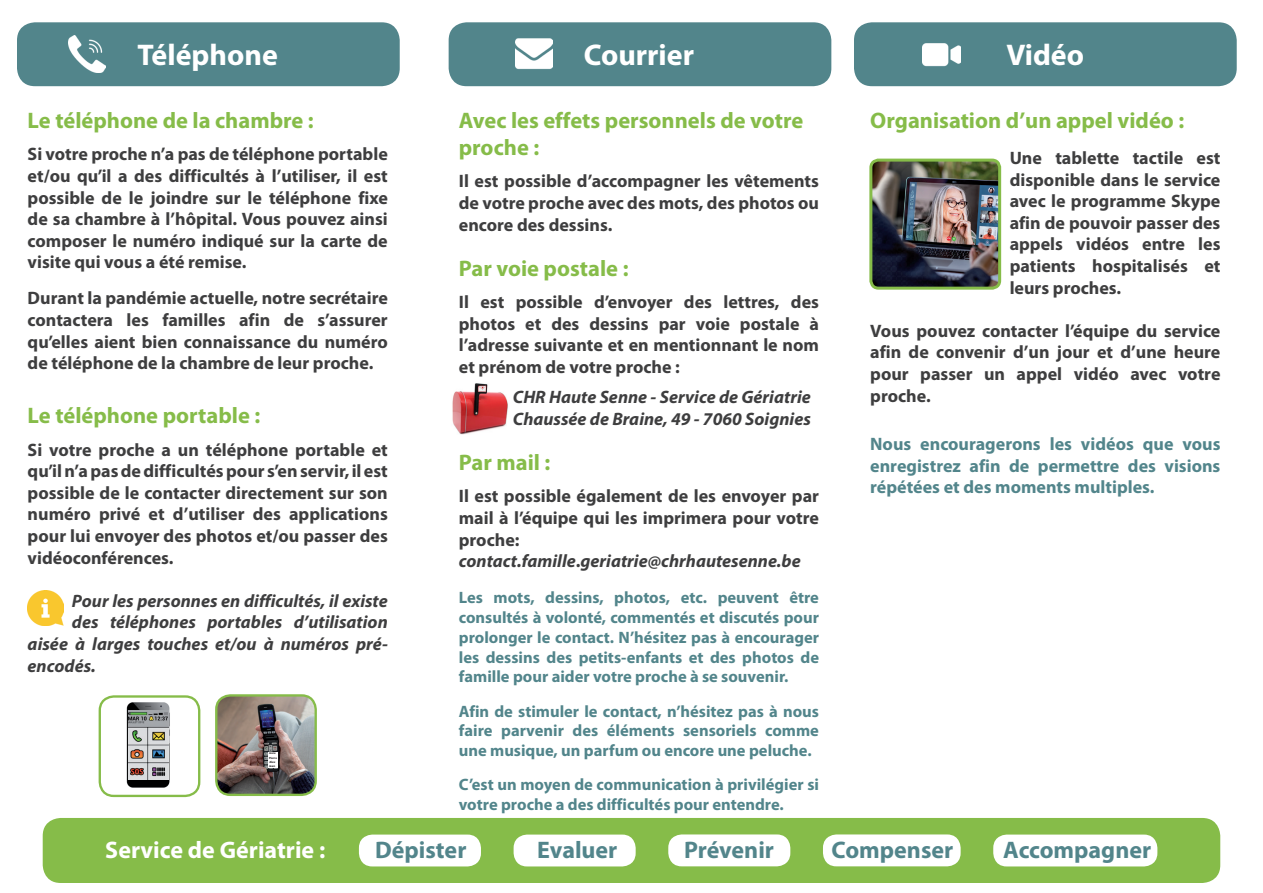
<style>
.page{position:relative;width:1263px;height:893px;background:#fff}
.page>*{position:absolute;margin:0;border:0;box-sizing:border-box;transform-origin:0 0}
.t1{font:700 30px "Myriad Pro";color:#fff}
.t2{font:700 24px "Myriad Pro";color:#52858b}
.t3{font:700 24px "Myriad Pro";color:#fff}
.t4{font:700 22.5px/27px "Myriad Pro";color:#86bc49}
.t5{font:700 18px/21.6px "Myriad Pro";color:#3e3e3f;text-align:justify}
.t6{font:italic 700 18px/21.6px "Myriad Pro";color:#3e3e3f}
.t7{font:700 18px/21.6px "Myriad Pro";color:#52858b;text-align:justify}
.t8{font:700 16.5px/19.8px "Myriad Pro";color:#52858b;text-align:justify}
.t9{font:700 3px/4.7px "Myriad Pro";color:#231f20}
.s1{font-style:italic}
</style>
<div class="page">
<div style="left:854px;top:22px;width:383px;height:64px;background:#52858b;border-radius:18px"></div>
<div style="left:449px;top:22px;width:382px;height:64px;background:#52858b;border-radius:18px"></div>
<img style="left:452px;top:383px;width:56px;height:52px">
<div style="left:17px;top:22px;width:383px;height:64px;background:#52858b;border-radius:18px"></div>
<img style="left:873px;top:160px;width:126px;height:126px">
<div style="left:869px;top:159px;width:132px;height:131px;border:3px solid #86bc49;border-radius:8px"></div>
<img style="left:28px;top:590px;width:35px;height:36px">
<img style="left:68px;top:35px;width:38px;height:38px">
<img style="left:515px;top:38px;width:38px;height:32px">
<img style="left:923px;top:43px;width:38px;height:24px">
<img style="left:100px;top:696px;width:99px;height:99px">
<div style="left:99px;top:695px;width:101px;height:102px;border:2px solid #86bc49;border-radius:14px"></div>
<img style="left:128px;top:710px;width:41px;height:69px">
<img style="left:218px;top:697px;width:98px;height:96px">
<div style="left:215px;top:694px;width:102px;height:102px;border:2px solid #86bc49;border-radius:14px"></div>
<div style="left:43px;top:818px;width:1177px;height:65px;background:#86bc49;border-radius:18px"></div>
<div style="left:993px;top:835px;width:164px;height:31px;background:#fff;border-radius:14px"></div>
<div style="left:359px;top:835px;width:122px;height:31px;background:#fff;border-radius:14px"></div>
<div style="left:514px;top:835px;width:122px;height:31px;background:#fff;border-radius:14px"></div>
<div style="left:668px;top:834px;width:122px;height:32px;background:#fff;border-radius:14px"></div>
<div style="left:823px;top:834px;width:138px;height:32px;background:#fff;border-radius:14px"></div>
<svg style="left:269px;top:752px;width:9px;height:16px"></svg>
<h1 class="t1" style="left:138px;top:35px;width:142px">Téléphone</h1>
<p class="t4" style="left:28px;top:106px;width:288px">Le téléphone de la chambre :</p>
<p class="t5" style="left:28px;top:143px;width:362px">Si votre proche n’a pas de téléphone portable et/ou qu’il a des difficultés à l’utiliser, il est possible de le joindre sur le téléphone fixe de sa chambre à l’hôpital. Vous pouvez ainsi composer le numéro indiqué sur la carte de visite qui vous a été remise.</p>
<p class="t5" style="left:28px;top:287px;width:362px">Durant la pandémie actuelle, notre secrétaire contactera les familles afin de s’assurer qu’elles aient bien connaissance du numéro de téléphone de la chambre de leur proche.</p>
<p class="t4" style="left:28px;top:401px;width:234px">Le téléphone portable :</p>
<p class="t5" style="left:28px;top:438px;width:362px">Si votre proche a un téléphone portable et qu’il n’a pas de difficultés pour s’en servir, il est possible de le contacter directement sur son numéro privé et d’utiliser des applications pour lui envoyer des photos et/ou passer des vidéoconférences.</p>
<p class="t6" style="left:72px;top:589px;width:317px">Pour les personnes en difficultés, il existe</p>
<p class="t6" style="left:72px;top:611px;width:317px">des téléphones portables d’utilisation</p>
<p class="t6" style="left:28px;top:633px;width:362px">aisée à larges touches et/ou à numéros pré-</p>
<p class="t6" style="left:28px;top:654px;width:70px">encodés.</p>
<p class="t9" style="left:269px;top:751px;width:9px">Josie<br>Pierre</p>
<p class="t9" style="left:269px;top:760px;width:8px;line-height:4.2px">Alex<br>Jean</p>
<h1 class="t1" style="left:584px;top:35px;width:112px">Courrier</h1>
<p class="t4" style="left:459px;top:106px;width:346px">Avec les effets personnels de votre proche :</p>
<p class="t5" style="left:459px;top:170px;width:362px">Il est possible d’accompagner les vêtements de votre proche avec des mots, des photos ou encore des dessins.</p>
<p class="t4" style="left:459px;top:254px;width:171px">Par voie postale :</p>
<p class="t5" style="left:459px;top:290px;width:362px">Il est possible d’envoyer des lettres, des photos et des dessins par voie postale à l’adresse suivante et en mentionnant le nom et prénom de votre proche :</p>
<p class="t6" style="left:513px;top:386px;width:299px">CHR Haute Senne - Service de Gériatrie<br>Chaussée de Braine, 49 - 7060 Soignies</p>
<p class="t4" style="left:459px;top:448px;width:93px">Par mail :</p>
<p class="t5" style="left:459px;top:485px;width:362px;text-align:left">Il est possible également de les envoyer par mail à l’équipe qui les imprimera pour votre proche: <span class="s1">contact.famille</span>.<span class="s1">geriatrie@chrhautesenne.be</span></p>
<p class="t8" style="left:459px;top:587px;width:362px">Les mots, dessins, photos, etc. peuvent être consultés à volonté, commentés et discutés pour prolonger le contact. N’hésitez pas à encourager les dessins des petits-enfants et des photos de famille pour aider votre proche à se souvenir.</p>
<p class="t8" style="left:459px;top:701px;width:362px">Afin de stimuler le contact, n’hésitez pas à nous faire parvenir des éléments sensoriels comme une musique, un parfum ou encore une peluche.</p>
<p class="t8" style="left:459px;top:774px;width:362px">C’est un moyen de communication à privilégier si votre proche a des difficultés pour entendre.</p>
<h1 class="t1" style="left:1006px;top:35px;width:79px">Vidéo</h1>
<p class="t4" style="left:870px;top:106px;width:316px">Organisation d’un appel vidéo :</p>
<p class="t5" style="left:1010px;top:147px;width:212px">Une tablette tactile est disponible dans le service avec le programme Skype afin de pouvoir passer des appels vidéos entre les patients hospitalisés et leurs proches.</p>
<p class="t5" style="left:870px;top:319px;width:352px">Vous pouvez contacter l’équipe du service afin de convenir d’un jour et d’une heure pour passer un appel vidéo avec votre proche.</p>
<p class="t7" style="left:870px;top:433px;width:352px">Nous encouragerons les vidéos que vous enregistrez afin de permettre des visions répétées et des moments multiples.</p>
<h2 class="t3" style="left:105px;top:835px;width:222px">Service de Gériatrie :</h2>
<h2 class="t2" style="left:375px;top:835px;width:93px">Dépister</h2>
<h2 class="t2" style="left:537px;top:835px;width:82px">Evaluer</h2>
<h2 class="t2" style="left:684px;top:835px;width:91px">Prévenir</h2>
<h2 class="t2" style="left:831px;top:835px;width:123px">Compenser</h2>
<h2 class="t2" style="left:1003px;top:835px;width:149px">Accompagner</h2>
</div>
